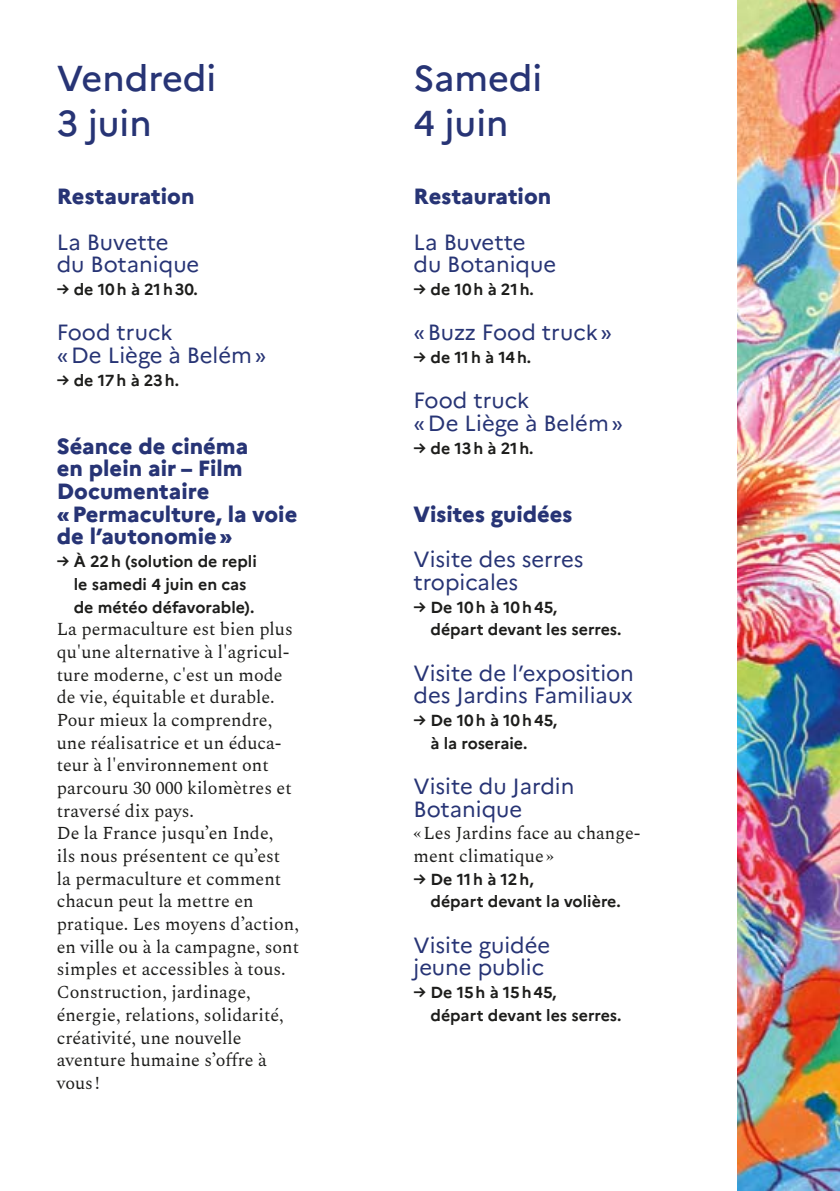
<style>
.page{position:relative;width:840px;height:1191px;background:#fff}
.page>*{position:absolute;margin:0;border:0;box-sizing:border-box;transform-origin:0 0}
.t1{font:500 36px/45.4px "Marianne";color:#273475}
.t2{font:22px/22.6px "Marianne";color:#273475}
.t3{font:800 22px/22.6px "Marianne";color:#273475}
.t4{font:18px/22.6px "Spectral";color:#1d1d1b}
.t5{font:700 16px/22.6px "Marianne";color:#1d1d1b}
</style>
<div class="page">
<img style="left:737px;top:0;width:102px;height:1191px">
<h1 class="t1" style="left:57px;top:55px;width:161px">Vendredi<br>3 juin</h1>
<h2 class="t3" style="left:57px;top:185px;width:139px">Restauration</h2>
<h3 class="t2" style="left:57px;top:230px;width:144px">La Buvette du Botanique</h3>
<p class="t5" style="left:57px;top:278px;width:143px">→ de 10h à 21h30.</p>
<h3 class="t2" style="left:57px;top:321px;width:211px">Food truck<br>«De Liège à Belém»</h3>
<p class="t5" style="left:57px;top:368px;width:124px">→ de 17h à 23h.</p>
<h2 class="t3" style="left:57px;top:434px;width:242px">Séance de cinéma<br>en plein air – Film<br>Documentaire «Permaculture, la voie de l’autonomie»</h2>
<p class="t5" style="left:74px;top:550px;width:184px;text-indent:-17px">→ À 22h (solution de repli le samedi 4 juin en cas de météo défavorable).</p>
<p class="t4" style="left:57px;top:616px;width:237px">La permaculture est bien plus qu'une alternative à l'agricul&shy;ture moderne, c'est un mode de vie, équitable et durable.</p>
<p class="t4" style="left:57px;top:707px;width:236px">Pour mieux la comprendre, une réalisatrice et un éduca&shy;teur à l'environnement ont parcouru 30 000 kilomètres et traversé dix pays.</p>
<p class="t4" style="left:57px;top:820px;width:244px">De la France jusqu’en Inde,<br>ils nous présentent ce qu’est<br>la permaculture et comment chacun peut la mettre en pratique. Les moyens d’action, en ville ou à la campagne, sont simples et accessibles à tous.</p>
<p class="t4" style="left:57px;top:979px;width:228px">Construction, jardinage, énergie, relations, solidarité, créativité, une nouvelle aventure humaine s’offre à vous !</p>
<h1 class="t1" style="left:413px;top:55px;width:130px">Samedi<br>4 juin</h1>
<h2 class="t3" style="left:413px;top:185px;width:139px">Restauration</h2>
<h3 class="t2" style="left:413px;top:230px;width:144px">La Buvette du Botanique</h3>
<p class="t5" style="left:413px;top:278px;width:122px">→ de 10h à 21h.</p>
<h3 class="t2" style="left:413px;top:321px;width:200px">«Buzz Food truck»</h3>
<p class="t5" style="left:413px;top:346px;width:119px">→ de 11h à 14h.</p>
<h3 class="t2" style="left:413px;top:389px;width:211px">Food truck<br>«De Liège à Belém»</h3>
<p class="t5" style="left:413px;top:437px;width:121px">→ de 13h à 21h.</p>
<h2 class="t3" style="left:413px;top:502px;width:160px">Visites guidées</h2>
<h3 class="t2" style="left:413px;top:548px;width:171px">Visite des serres tropicales</h3>
<p class="t5" style="left:430px;top:595px;width:192px;text-indent:-17px">→ De 10h à 10h45,<br>départ devant les serres.</p>
<h3 class="t2" style="left:413px;top:661px;width:222px">Visite de l’exposition des Jardins Familiaux</h3>
<p class="t5" style="left:430px;top:709px;width:128px;text-indent:-17px">→ De 10h à 10h45, à la roseraie.</p>
<h3 class="t2" style="left:413px;top:775px;width:162px">Visite du Jardin<br>Botanique</h3>
<p class="t4" style="left:413px;top:820px;width:228px">« Les Jardins face au change&shy;ment climatique »</p>
<p class="t5" style="left:430px;top:867px;width:192px;text-indent:-17px">→ De 11h à 12h,<br>départ devant la volière.</p>
<h3 class="t2" style="left:413px;top:933px;width:138px">Visite guidée jeune public</h3>
<p class="t5" style="left:430px;top:981px;width:192px;text-indent:-17px">→ De 15h à 15h45,<br>départ devant les serres.</p>
</div>
